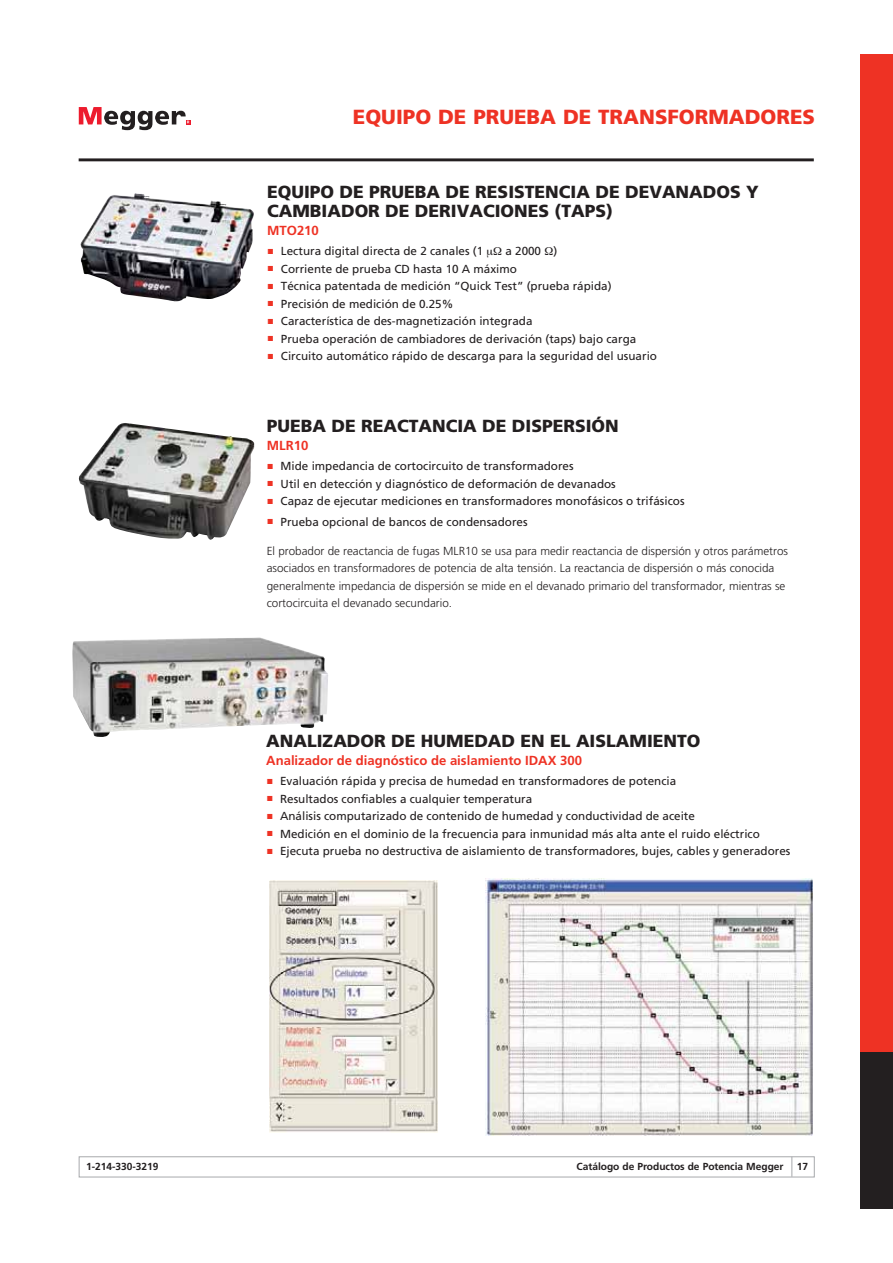
<style>
.page{position:relative;width:893px;height:1263px;background:#fff}
.page>*{position:absolute;margin:0;border:0;box-sizing:border-box;transform-origin:0 0}
.t1{font:900 20.4px "Frutiger";color:#ee3224}
.t2{font:900 17.55px/18.9px "Frutiger";color:#231f20}
.t3{font:700 13.2px "Frutiger";color:#ee3224}
.t4{font:11.7px "Frutiger";color:#231f20}
.t5{font:300 11.7px/17.5px "Frutiger";color:#231f20}
.t6{font:700 10.2px "Frutiger";letter-spacing:-.005em;color:#231f20}
.s1{color:#ee3224}
</style>
<div class="page">
<div style="left:79px;top:1156px;width:736px;height:21px;border:1px solid #a7a9ac"></div>
<svg style="left:791px;top:1157px;width:1px;height:20px"></svg>
<svg style="left:79px;top:107px;width:111px;height:23px"></svg>
<hr style="left:79px;top:158px;width:735px;height:3px;background:#231f20">
<div style="left:860px;top:54px;width:33px;height:1002px;background:#ee3224"></div>
<div style="left:860px;top:1052px;width:33px;height:157px;background:#231f20"></div>
<img style="left:72px;top:637px;width:256px;height:100px">
<img style="left:79px;top:423px;width:175px;height:117px">
<img style="left:81px;top:193px;width:173px;height:108px">
<img style="left:269px;top:881px;width:168px;height:252px">
<img style="left:486px;top:878px;width:326px;height:257px">
<h1 class="t1" style="left:353px;top:108px;width:464px">EQUIPO DE PRUEBA DE TRANSFORMADORES</h1>
<h2 class="t2" style="left:267px;top:184px;width:493px">EQUIPO DE PRUEBA DE RESISTENCIA DE DEVANADOS Y<br>CAMBIADOR DE DERIVACIONES (TAPS)</h2>
<p class="t3" style="left:267px;top:225px;width:53px">MTO210</p>
<p class="t4" style="left:268px;top:246px;width:217px"><span class="s1">■</span> Lectura digital directa de 2 canales (1</p>
<p class="t4" style="left:505px;top:246px;width:53px">a 2000 )</p>
<p class="t4" style="left:268px;top:264px;width:251px"><span class="s1">■</span> Corriente de prueba CD hasta 10 A máximo</p>
<p class="t4" style="left:268px;top:281px;width:345px"><span class="s1">■</span> Técnica patentada de medición “Quick Test” (prueba rápida)</p>
<p class="t4" style="left:268px;top:299px;width:187px"><span class="s1">■</span> Precisión de medición de 0.25%</p>
<p class="t4" style="left:268px;top:316px;width:266px"><span class="s1">■</span> Característica de des-magnetización integrada</p>
<p class="t4" style="left:268px;top:334px;width:370px"><span class="s1">■</span> Prueba operación de cambiadores de derivación (taps) bajo carga</p>
<p class="t4" style="left:268px;top:351px;width:391px"><span class="s1">■</span> Circuito automático rápido de descarga para la seguridad del usuario</p>
<h2 class="t2" style="left:267px;top:418px;width:354px">PUEBA DE REACTANCIA DE DISPERSIÓN</h2>
<p class="t3" style="left:267px;top:440px;width:43px">MLR10</p>
<p class="t4" style="left:268px;top:462px;width:308px"><span class="s1">■</span> Mide impedancia de cortocircuito de transformadores</p>
<p class="t4" style="left:268px;top:479px;width:350px"><span class="s1">■</span> Util en detección y diagnóstico de deformación de devanados</p>
<p class="t4" style="left:268px;top:497px;width:418px"><span class="s1">■</span> Capaz de ejecutar mediciones en transformadores monofásicos o trifásicos</p>
<p class="t4" style="left:268px;top:517px;width:262px"><span class="s1">■</span> Prueba opcional de bancos de condensadores</p>
<p class="t5" style="left:267px;top:543px;width:523px">El probador de reactancia de fugas MLR10 se usa para medir reactancia de dispersión y otros parámetros asociados en transformadores de potencia de alta tensión. La reactancia de dispersión o más conocida generalmente impedancia de dispersión se mide en el devanado primario del transformador, mientras se cortocircuita el devanado secundario.</p>
<h2 class="t2" style="left:266px;top:733px;width:436px">ANALIZADOR DE HUMEDAD EN EL AISLAMIENTO</h2>
<p class="t3" style="left:266px;top:755px;width:317px">Analizador de diagnóstico de aislamiento IDAX 300</p>
<p class="t4" style="left:267px;top:776px;width:411px"><span class="s1">■</span> Evaluación rápida y precisa de humedad en transformadores de potencia</p>
<p class="t4" style="left:267px;top:794px;width:267px"><span class="s1">■</span> Resultados confiables a cualquier temperatura</p>
<p class="t4" style="left:267px;top:811px;width:429px"><span class="s1">■</span> Análisis computarizado de contenido de humedad y conductividad de aceite</p>
<p class="t4" style="left:267px;top:829px;width:494px"><span class="s1">■</span> Medición en el dominio de la frecuencia para inmunidad más alta ante el ruido eléctrico</p>
<p class="t4" style="left:267px;top:846px;width:525px"><span class="s1">■</span> Ejecuta prueba no destructiva de aislamiento de transformadores, bujes, cables y generadores</p>
<p class="t6" style="left:86px;top:1162px;width:74px">1-214-330-3219</p>
<p class="t6" style="left:577px;top:1162px;width:208px">Catálogo de Productos de Potencia Megger</p>
<p class="t6" style="left:797px;top:1162px;width:13px">17</p>
</div>
